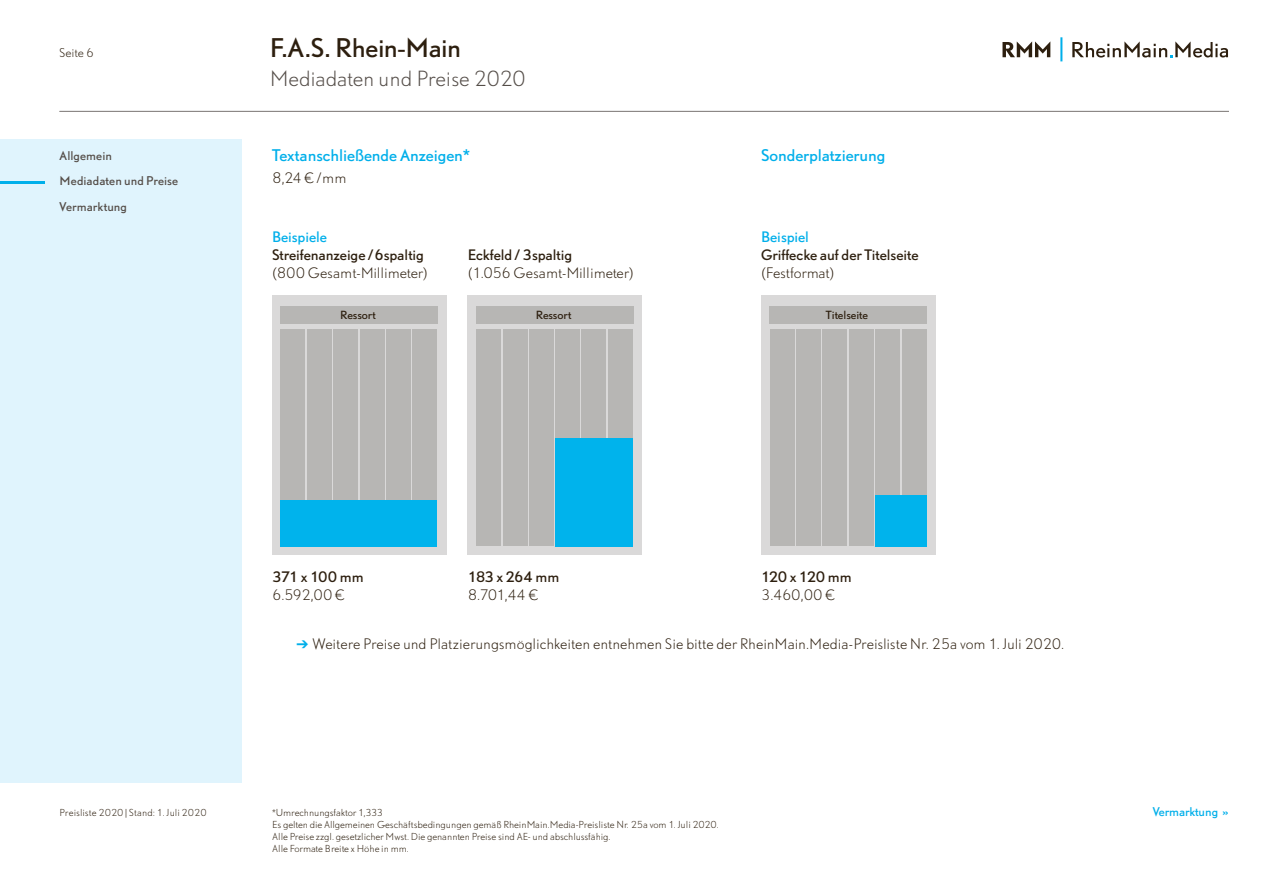
<style>
.page{position:relative;width:1263px;height:893px;background:#fff}
.page>*{position:absolute;margin:0;border:0;box-sizing:border-box;transform-origin:0 0}
.t1{font:24px "DTL Nobel T";letter-spacing:-.025em;color:#2d1f0f}
.t2{font:300 19.5px "DTL Nobel T";letter-spacing:-.015em;color:#544d48}
.t3{font:15px "DTL Nobel T";letter-spacing:-.005em;color:#00afea}
.t4{font:300 13.5px "DTL Nobel T";letter-spacing:-.005em;color:#2d1f0f}
.t5{font:13.5px/18px "DTL Nobel T";letter-spacing:-.01em;color:#2d1f0f}
.t6{font:13.5px "DTL Nobel T";letter-spacing:-.005em;color:#00afea}
.t7{font:11.25px "DTL Nobel T";letter-spacing:.005em;color:#544d48}
.t8{font:11.25px "DTL Nobel T";letter-spacing:-.005em;color:#00afea}
.t9{font:300 11.25px "DTL Nobel T";letter-spacing:-.01em;color:#2d1f0f}
.t10{font:10.5px "DTL Nobel T";letter-spacing:-.01em;color:#2d1f0f}
.t11{font:300 9px/12px "DTL Nobel T";letter-spacing:-.005em;color:#2d1f0f}
.s1{font-family:"DTL Nobel T Euro";font-weight:400}
.s2{font-weight:300}
.s3{font-family:"DTL Nobel T Euro"}
.s4{font-size:12px}
</style>
<div class="page">
<div style="left:0;top:139px;width:242px;height:643px;background:#e0f4fd"></div>
<svg style="left:1002px;top:41px;width:48px;height:16px"></svg>
<svg style="left:1072px;top:41px;width:156px;height:17px"></svg>
<hr style="left:1060px;top:37px;width:2px;height:24px;background:#00afea">
<hr style="left:60px;top:111px;width:1169px;height:1px;background:#8c8886">
<hr style="left:0;top:182px;width:45px;height:2px;background:#00afea">
<div style="left:272px;top:296px;width:174px;height:259px;background:#dad9d9"></div>
<div style="left:468px;top:296px;width:174px;height:259px;background:#dad9d9"></div>
<div style="left:761px;top:296px;width:174px;height:259px;background:#dad9d9"></div>
<div style="left:281px;top:330px;width:24px;height:216px;background:#b7b6b4"></div>
<div style="left:307px;top:330px;width:25px;height:216px;background:#b7b6b4"></div>
<div style="left:333px;top:330px;width:25px;height:216px;background:#b7b6b4"></div>
<div style="left:360px;top:330px;width:24px;height:216px;background:#b7b6b4"></div>
<div style="left:386px;top:330px;width:25px;height:216px;background:#b7b6b4"></div>
<div style="left:413px;top:330px;width:24px;height:216px;background:#b7b6b4"></div>
<div style="left:281px;top:306px;width:157px;height:17px;background:#b7b6b4"></div>
<div style="left:476px;top:330px;width:25px;height:216px;background:#b7b6b4"></div>
<div style="left:503px;top:330px;width:25px;height:216px;background:#b7b6b4"></div>
<div style="left:529px;top:330px;width:25px;height:216px;background:#b7b6b4"></div>
<div style="left:555px;top:330px;width:25px;height:216px;background:#b7b6b4"></div>
<div style="left:582px;top:330px;width:24px;height:216px;background:#b7b6b4"></div>
<div style="left:608px;top:330px;width:25px;height:216px;background:#b7b6b4"></div>
<div style="left:476px;top:306px;width:158px;height:17px;background:#b7b6b4"></div>
<div style="left:770px;top:330px;width:24px;height:216px;background:#b7b6b4"></div>
<div style="left:796px;top:330px;width:25px;height:216px;background:#b7b6b4"></div>
<div style="left:822px;top:330px;width:25px;height:216px;background:#b7b6b4"></div>
<div style="left:849px;top:330px;width:24px;height:216px;background:#b7b6b4"></div>
<div style="left:875px;top:330px;width:25px;height:216px;background:#b7b6b4"></div>
<div style="left:902px;top:330px;width:24px;height:216px;background:#b7b6b4"></div>
<div style="left:770px;top:306px;width:157px;height:17px;background:#b7b6b4"></div>
<div style="left:281px;top:500px;width:156px;height:46px;background:#00b3ec"></div>
<div style="left:555px;top:438px;width:78px;height:108px;background:#00b3ec"></div>
<div style="left:875px;top:495px;width:51px;height:51px;background:#00b3ec"></div>
<p class="t9" style="left:60px;top:45px;width:36px">Seite 6</p>
<h1 class="t1" style="left:270px;top:31px;width:193px">F.A.S. Rhein-Main</h1>
<h2 class="t2" style="left:270px;top:66px;width:257px">Mediadaten und Preise 2020</h2>
<p class="t7" style="left:60px;top:148px;width:54px">Allgemein</p>
<p class="t7" style="left:60px;top:173px;width:120px">Mediadaten und Preise</p>
<p class="t7" style="left:60px;top:199px;width:69px">Vermarktung</p>
<h3 class="t3" style="left:272px;top:145px;width:199px">Textanschließende Anzeigen*</h3>
<h3 class="t4" style="left:272px;top:169px;width:76px">8,24 <span class="s1">A</span>/mm</h3>
<h3 class="t6" style="left:272px;top:228px;width:56px">Beispiele</h3>
<h3 class="t5" style="left:272px;top:246px;width:153px">Streifenanzeige/6spaltig</h3>
<h3 class="t4" style="left:272px;top:264px;width:157px">(800 Gesamt-Millimeter)</h3>
<h3 class="t5" style="left:468px;top:246px;width:106px">Eckfeld/3spaltig</h3>
<h3 class="t4" style="left:468px;top:264px;width:167px">(1.056 Gesamt-Millimeter)</h3>
<h3 class="t3" style="left:761px;top:145px;width:126px">Sonderplatzierung</h3>
<h3 class="t6" style="left:761px;top:228px;width:49px">Beispiel</h3>
<h3 class="t5" style="left:761px;top:246px;width:159px">Griffecke auf der Titelseite</h3>
<h3 class="t4" style="left:761px;top:264px;width:75px">(Festformat)</h3>
<p class="t10" style="left:340px;top:307px;width:37px">Ressort</p>
<p class="t10" style="left:536px;top:307px;width:37px">Ressort</p>
<p class="t10" style="left:826px;top:307px;width:44px">Titelseite</p>
<h3 class="t5" style="left:272px;top:567px;width:93px">371 x 100 mm<br><span class="s2">6.592,00</span> <span class="s3">A</span></h3>
<h3 class="t5" style="left:468px;top:567px;width:93px">183 x 264 mm<br><span class="s2">8.701,44</span> <span class="s3">A</span></h3>
<h3 class="t5" style="left:761px;top:567px;width:92px">120 x 120 mm<br><span class="s2">3.460,00</span> <span class="s3">A</span></h3>
<p class="t11" style="left:60px;top:806px;width:149px">Preisliste 2020| Stand: 1. Juli 2020</p>
<h3 class="t4" style="left:312px;top:635px;width:753px">Weitere Preise und Platzierungsmöglichkeiten entnehmen Sie bitte der RheinMain.Media-Preisliste Nr. 25a vom 1. Juli 2020.</h3>
<p class="t11" style="left:272px;top:806px;width:448px">*Umrechnungsfaktor 1,333<br>Es gelten die Allgemeinen Geschäftsbedingungen gemäß RheinMain.Media-Preisliste Nr. 25a vom 1. Juli 2020.<br>Alle Preise zzgl. gesetzlicher Mwst. Die genannten Preise sind AE- und abschlussfähig.<br>Alle Formate Breite x Höhe in mm.</p>
<p class="t8" style="left:1153px;top:804px;width:77px">Vermarktung <span class="s4">»</span></p>
</div>
